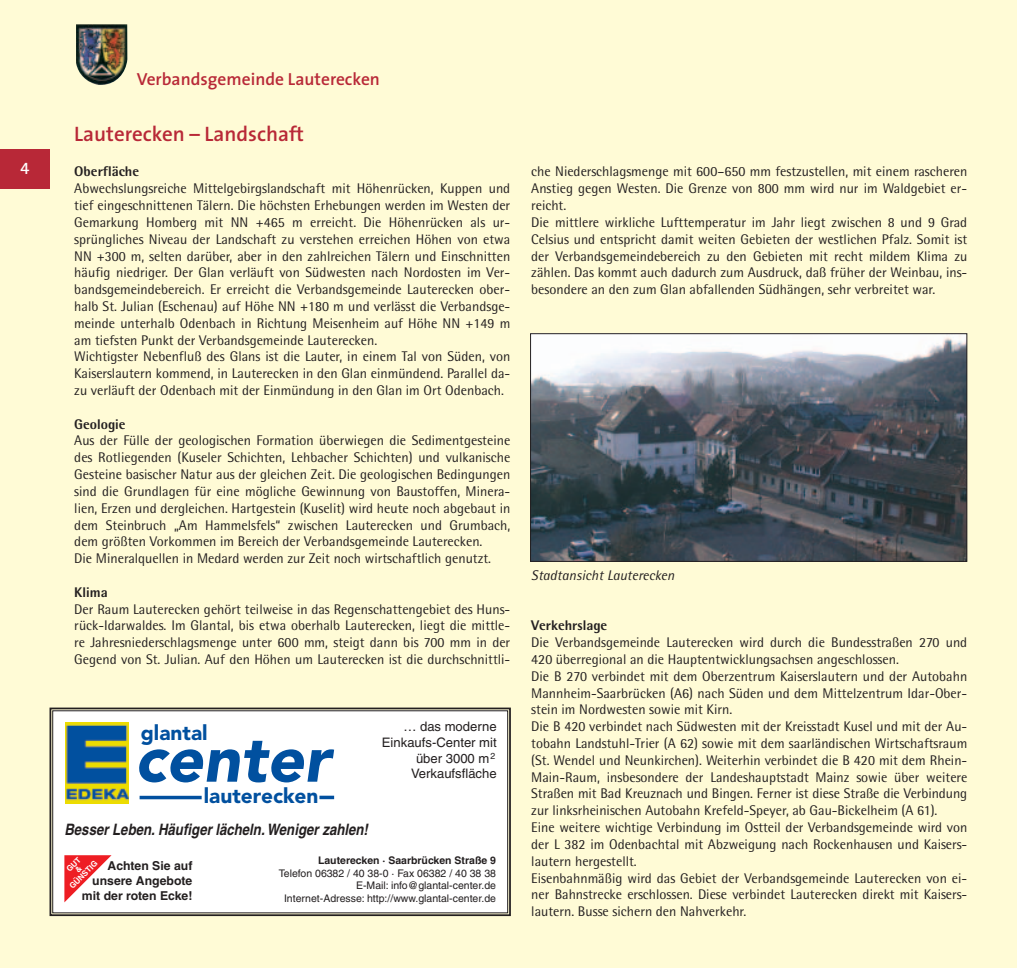
<style>
.page{position:relative;width:1017px;height:968px;background:#fff}
.page>*{position:absolute;margin:0;border:0;box-sizing:border-box;transform-origin:0 0}
.t1{font:900 64.92px "Avenir";color:#01509f}
.t2{font:600 21px "The Sans";color:#b82837}
.t3{font:900 20.82px "Avenir";color:#01509f}
.t4{font:600 17.5px "The Sans";color:#b82837}
.t5{font:700 17.5px "Rotis Semi Sans";color:#fff}
.t6{font:italic 700 15.75px "Helvetica";color:#231f20;scale:.84 1}
.t7{font:14px/16.8px "Rotis Semi Sans";color:#231f20}
.t8{font:800 14px "Rotis Semi Sans";color:#231f20}
.t9{font:italic 14px "Rotis Semi Sans";color:#231f20}
.t10{font:13.12px/15.8px "Helvetica";color:#231f20;text-align:right}
.t11{font:700 12.25px/14.7px "Helvetica";color:#231f20;text-align:right}
.t12{font:10.5px/12.6px "Helvetica";color:#231f20;text-align:right}
.t13{font:700 10.5px "Helvetica";color:#231f20}
.t14{font:8.75px "Helvetica";color:#231f20}
.t15{font:700 7.88px/7px "Helvetica";color:#fff;text-align:center}
.s1{color:#fff}
</style>
<div class="page">
<div style="left:0;top:1px;width:1017px;height:966px;background:#fffbd6"></div>
<div style="left:0;top:149px;width:50px;height:40px;background:#b82837"></div>
<img style="left:76px;top:24px;width:51px;height:61px">
<img style="left:532px;top:335px;width:433px;height:224px">
<div style="left:530px;top:333px;width:437px;height:228px;border:1px solid #231f20"></div>
<div style="left:53px;top:710px;width:455px;height:202px;background:#fff"></div>
<div style="left:50px;top:707px;width:461px;height:208px;border:2px solid #231f20"></div>
<div style="left:52px;top:710px;width:456px;height:203px;border:1px solid #231f20"></div>
<img style="left:65px;top:722px;width:63px;height:81px">
<svg style="left:140px;top:795px;width:62px;height:4px"></svg>
<svg style="left:319px;top:795px;width:15px;height:4px"></svg>
<svg style="left:64px;top:855px;width:48px;height:47px"></svg>
<p class="t5" style="left:20px;top:162px;width:11px">4</p>
<p class="t4" style="left:137px;top:73px;width:245px">Verbandsgemeinde Lauterecken</p>
<h2 class="t2" style="left:74px;top:125px;width:231px">Lauterecken – Landschaft</h2>
<p class="t8" style="left:74px;top:167px;width:66px">Oberfläche</p>
<p class="t7" style="left:74px;top:181px;width:437px">Abwechslungsreiche Mittelgebirgslandschaft mit Höhenrücken, Kuppen und tief eingeschnittenen Tälern. Die höchsten Erhebungen werden im Westen der Gemarkung Homberg mit NN +465 m erreicht. Die Höhenrücken als ur&shy;sprüngliches Niveau der Landschaft zu verstehen erreichen Höhen von etwa NN +300 m, selten darüber, aber in den zahlreichen Tälern und Einschnitten häufig niedriger. Der Glan verläuft von Südwesten nach Nordosten im Ver&shy;bandsgemeindebereich. Er erreicht die Verbandsgemeinde Lauterecken ober&shy;halb St. Julian (Eschenau) auf Höhe NN +180 m und verlässt die Verbandsge&shy;meinde unterhalb Odenbach in Richtung Meisenheim auf Höhe NN +149 m am tiefsten Punkt der Verbandsgemeinde Lauterecken.<br>Wichtigster Nebenfluß des Glans ist die Lauter, in einem Tal von Süden, von Kaiserslautern kommend, in Lauterecken in den Glan einmündend. Parallel da&shy;zu verläuft der Odenbach mit der Einmündung in den Glan im Ort Odenbach.</p>
<p class="t8" style="left:74px;top:419px;width:53px">Geologie</p>
<p class="t7" style="left:74px;top:433px;width:437px">Aus der Fülle der geologischen Formation überwiegen die Sedimentgesteine des Rotliegenden (Kuseler Schichten, Lehbacher Schichten) und vulkanische Gesteine basischer Natur aus der gleichen Zeit. Die geologischen Bedingungen sind die Grundlagen für eine mögliche Gewinnung von Baustoffen, Minera&shy;lien, Erzen und dergleichen. Hartgestein (Kuselit) wird heute noch abgebaut in dem Steinbruch „Am Hammelsfels“ zwischen Lauterecken und Grumbach, dem größten Vorkommen im Bereich der Verbandsgemeinde Lauterecken.<br>Die Mineralquellen in Medard werden zur Zeit noch wirtschaftlich genutzt.</p>
<p class="t8" style="left:74px;top:587px;width:35px">Klima</p>
<p class="t7" style="left:74px;top:601px;width:437px;text-align:justify">Der Raum Lauterecken gehört teilweise in das Regenschattengebiet des Huns&shy;rück-Idarwaldes. Im Glantal, bis etwa oberhalb Lauterecken, liegt die mittle&shy;re Jahresniederschlagsmenge unter 600 mm, steigt dann bis 700 mm in der Gegend von St. Julian. Auf den Höhen um Lauterecken ist die durchschnittli-</p>
<p class="t10" style="left:382px;top:719px;width:116px">… das moderne<br>Einkaufs-Center mit über 3000 m<span class="s1">2<br></span>Verkaufsfläche</p>
<h3 class="t3" style="left:141px;top:724px;width:68px">glantal</h3>
<h1 class="t1" style="left:135px;top:732px;width:206px">center</h1>
<h3 class="t3" style="left:204px;top:787px;width:116px">lauterecken</h3>
<p class="t6" style="left:64px;top:823px;width:366px">Besser Leben. Häufiger lächeln. Weniger zahlen!</p>
<p class="t11" style="left:82px;top:859px;width:112px">Achten Sie auf unsere Angebote mit der roten Ecke!</p>
<p class="t14" style="left:490px;top:752px;width:6px">2</p>
<p class="t15" style="left:59px;top:875px;width:37px;rotate:-45deg">GUT<br>&amp;<br>GÜNSTIG</p>
<p class="t13" style="left:318px;top:856px;width:179px">Lauterecken · Saarbrücken Straße 9</p>
<p class="t12" style="left:279px;top:867px;width:219px">Telefon 06382 / 40 38-0 · Fax 06382 / 40 38 38<br>E-Mail: info@glantal-center.de<br>Internet-Adresse: http://www.glantal-center.de</p>
<p class="t7" style="left:531px;top:165px;width:437px">che Niederschlagsmenge mit 600–650 mm festzustellen, mit einem rascheren Anstieg gegen Westen. Die Grenze von 800 mm wird nur im Waldgebiet er&shy;reicht.<br>Die mittlere wirkliche Lufttemperatur im Jahr liegt zwischen 8 und 9 Grad Celsius und entspricht damit weiten Gebieten der westlichen Pfalz. Somit ist der Verbandsgemeindebereich zu den Gebieten mit recht mildem Klima zu zählen. Das kommt auch dadurch zum Ausdruck, daß früher der Weinbau, ins&shy;besondere an den zum Glan abfallenden Südhängen, sehr verbreitet war.</p>
<p class="t9" style="left:531px;top:570px;width:145px">Stadtansicht Lauterecken</p>
<p class="t8" style="left:531px;top:620px;width:78px">Verkehrslage</p>
<p class="t7" style="left:531px;top:635px;width:437px">Die Verbandsgemeinde Lauterecken wird durch die Bundesstraßen 270 und 420 überregional an die Hauptentwicklungsachsen angeschlossen.<br>Die B 270 verbindet mit dem Oberzentrum Kaiserslautern und der Autobahn Mannheim-Saarbrücken (A6) nach Süden und dem Mittelzentrum Idar-Ober&shy;stein im Nordwesten sowie mit Kirn.<br>Die B 420 verbindet nach Südwesten mit der Kreisstadt Kusel und mit der Au&shy;tobahn Landstuhl-Trier (A 62) sowie mit dem saarländischen Wirtschaftsraum (St. Wendel und Neunkirchen). Weiterhin verbindet die B 420 mit dem Rhein-Main-Raum, insbesondere der Landeshauptstadt Mainz sowie über weitere Straßen mit Bad Kreuznach und Bingen. Ferner ist diese Straße die Verbindung zur linksrheinischen Autobahn Krefeld-Speyer, ab Gau-Bickelheim (A 61).<br>Eine weitere wichtige Verbindung im Ostteil der Verbandsgemeinde wird von der L 382 im Odenbachtal mit Abzweigung nach Rockenhausen und Kaisers&shy;lautern hergestellt.<br>Eisenbahnmäßig wird das Gebiet der Verbandsgemeinde Lauterecken von ei&shy;ner Bahnstrecke erschlossen. Diese verbindet Lauterecken direkt mit Kaisers&shy;lautern. Busse sichern den Nahverkehr.</p>
</div>
